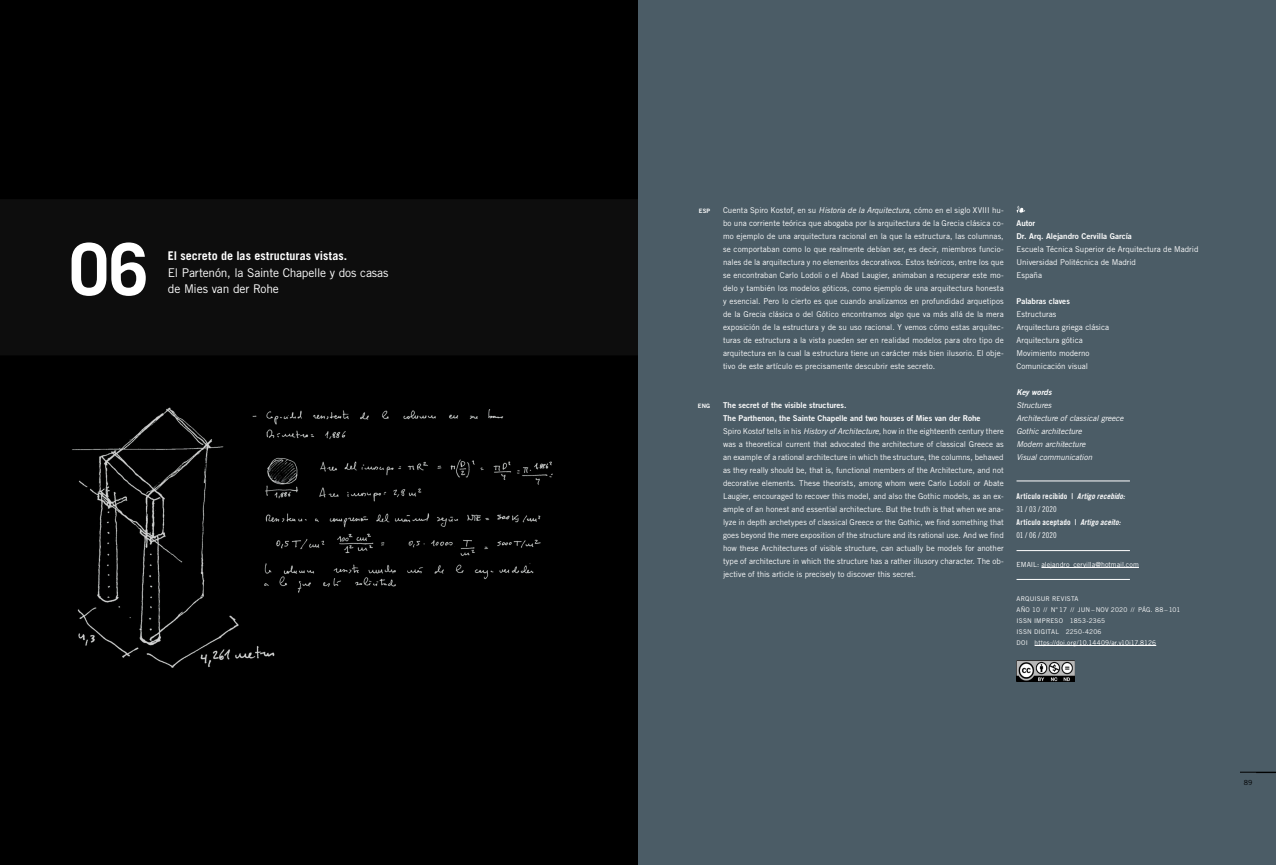
<style>
.page{position:relative;width:1276px;height:865px;background:#fff}
.page>*{position:absolute;margin:0;border:0;box-sizing:border-box;transform-origin:0 0}
.t1{font:700 72px "Trade Gothic LT Std";color:#fff}
.t2{font:12px "Trade Gothic LT Std";letter-spacing:-.015em;color:#fff}
.t3{font:700 12px "Trade Gothic LT Std";letter-spacing:.005em;color:#fff}
.t4{font:8px/13px "Trade Gothic LT Std";color:#fff;text-align:justify}
.t5{font:8px/13px "Trade Gothic LT Std Bd 2";color:#fff}
.t6{font:italic 8px/13px "Trade Gothic LT Std";letter-spacing:-.01em;color:#fff}
.t7{font:8px "Trade Gothic LT Std Bd Cn 20";letter-spacing:.02em;color:#fff}
.t8{font:8px "Trade Gothic LT Std Cn 18";letter-spacing:.005em;color:#fff}
.t9{font:8px "Trade Gothic LT Std Bd 2 Obl";letter-spacing:-.005em;color:#fff}
.t10{font:7px "Trade Gothic LT Std";color:#fff}
.t11{font:7px "Trade Gothic LT Std";color:#000}
.t12{font:6.5px/11px "Trade Gothic LT Std";letter-spacing:.025em;color:#fff}
.t13{font:6px "Trade Gothic LT Std Bd 2";letter-spacing:.035em;color:#fff}
.s1{font-style:italic}
.s2{font-family:"Trade Gothic LT Std Bd Cn 20 Obl"}
</style>
<div class="page">
<img style="left:0;top:0;width:638px;height:865px">
<div style="left:638px;top:0;width:638px;height:865px;background:#4b5c66"></div>
<svg style="left:1016px;top:206px;width:9px;height:7px"></svg>
<hr style="left:1041px;top:567px;width:98px;height:1px;background:#fff">
<hr style="left:1034px;top:645px;width:122px;height:1px;background:#fff">
<hr style="left:1016px;top:480px;width:114px;height:1px;background:#fff">
<hr style="left:1016px;top:550px;width:114px;height:1px;background:#fff">
<hr style="left:1016px;top:579px;width:114px;height:1px;background:#fff">
<img style="left:1016px;top:660px;width:59px;height:21px">
<hr style="left:0;top:772px;width:36px;height:1px;background:#000">
<hr style="left:1240px;top:772px;width:36px;height:1px;background:#000">
<h1 class="t1" style="left:69px;top:225px;width:81px">06</h1>
<h2 class="t3" style="left:168px;top:249px;width:181px">El secreto de las estructuras vistas.</h2>
<h2 class="t2" style="left:168px;top:265px;width:222px">El Partenón, la Sainte Chapelle y dos casas</h2>
<h2 class="t2" style="left:168px;top:281px;width:112px">de Mies van der Rohe</h2>
<p class="t13" style="left:699px;top:207px;width:13px">ESP</p>
<p class="t13" style="left:698px;top:402px;width:14px">ENG</p>
<p class="t4" style="left:723px;top:203px;width:282px">Cuenta Spiro Kostof, en su <span class="s1">Historia de la Arquitectura</span>, cómo en el siglo XVIII hu&shy;bo una corriente teórica que abogaba por la arquitectura de la Grecia clásica co&shy;mo ejemplo de una arquitectura racional en la que la estructura, las columnas, se comportaban como lo que realmente debían ser, es decir, miembros funcio&shy;nales de la arquitectura y no elementos decorativos. Estos teóricos, entre los que se encontraban Carlo Lodoli o el Abad Laugier, animaban a recuperar este mo&shy;delo y también los modelos góticos, como ejemplo de una arquitectura honesta y esencial. Pero lo cierto es que cuando analizamos en profundidad arquetipos de la Grecia clásica o del Gótico encontramos algo que va más allá de la mera exposición de la estructura y de su uso racional. Y vemos cómo estas arquitec&shy;turas de estructura a la vista pueden ser en realidad modelos para otro tipo de arquitectura en la cual la estructura tiene un carácter más bien ilusorio. El obje&shy;tivo de este artículo es precisamente descubrir este secreto.</p>
<p class="t5" style="left:723px;top:398px;width:259px">The secret of the visible structures.<br>The Parthenon, the Sainte Chapelle and two houses of Mies van der Rohe</p>
<p class="t4" style="left:723px;top:424px;width:282px">Spiro Kostof tells in his <span class="s1">History of Architecture,</span> how in the eighteenth century there was a theoretical current that advocated the architecture of classical Greece as an example of a rational architecture in which the structure, the columns, behaved as they really should be, that is, functional members of the Architecture, and not decorative elements. These theorists, among whom were Carlo Lodoli or Abate Laugier, encouraged to recover this model, and also the Gothic models, as an ex&shy;ample of an honest and essential architecture. But the truth is that when we ana&shy;lyze in depth archetypes of classical Greece or the Gothic, we find something that goes beyond the mere exposition of the structure and its rational use. And we find how these Architectures of visible structure, can actually be models for another type of architecture in which the structure has a rather illusory character. The ob&shy;jective of this article is precisely to discover this secret.</p>
<p class="t5" style="left:1016px;top:216px;width:117px">Autor<br>Dr. Arq. Alejandro Cervilla García</p>
<p class="t4" style="left:1016px;top:242px;width:183px;text-align:left">Escuela Técnica Superior de Arquitectura de Madrid<br>Universidad Politécnica de Madrid<br>España</p>
<p class="t5" style="left:1016px;top:294px;width:55px">Palabras claves</p>
<p class="t4" style="left:1016px;top:307px;width:94px;text-align:left">Estructuras<br>Arquitectura griega clásica<br>Arquitectura gótica<br>Movimiento moderno<br>Comunicación visual</p>
<p class="t9" style="left:1016px;top:387px;width:37px">Key words</p>
<p class="t6" style="left:1016px;top:398px;width:109px">Structures<br>Architecture of classical greece<br>Gothic architecture<br>Modern architecture<br>Visual communication</p>
<p class="t7" style="left:1016px;top:491px;width:110px">Artículo recibido | <span class="s2">Artigo recebido:</span></p>
<p class="t8" style="left:1016px;top:504px;width:42px">31 / 03 / 2020</p>
<p class="t7" style="left:1016px;top:517px;width:106px">Artículo aceptado | <span class="s2">Artigo aceito:</span></p>
<p class="t8" style="left:1016px;top:530px;width:42px">01 / 06 / 2020</p>
<p class="t10" style="left:1016px;top:560px;width:124px">EMAIL: alejandro_cervilla@hotmail.com</p>
<p class="t12" style="left:1016px;top:593px;width:165px">ARQUISUR REVISTA<br>AÑO 10 // N° 17 // JUN – NOV 2020 // PÁG. 88 – 101<br>ISSN IMPRESO 1853-2365<br>ISSN DIGITAL 2250-4206<br>DOI https://doi.org/10.14409/ar.v10i17.8126</p>
<p class="t11" style="left:1243px;top:778px;width:10px">89</p>
</div>
